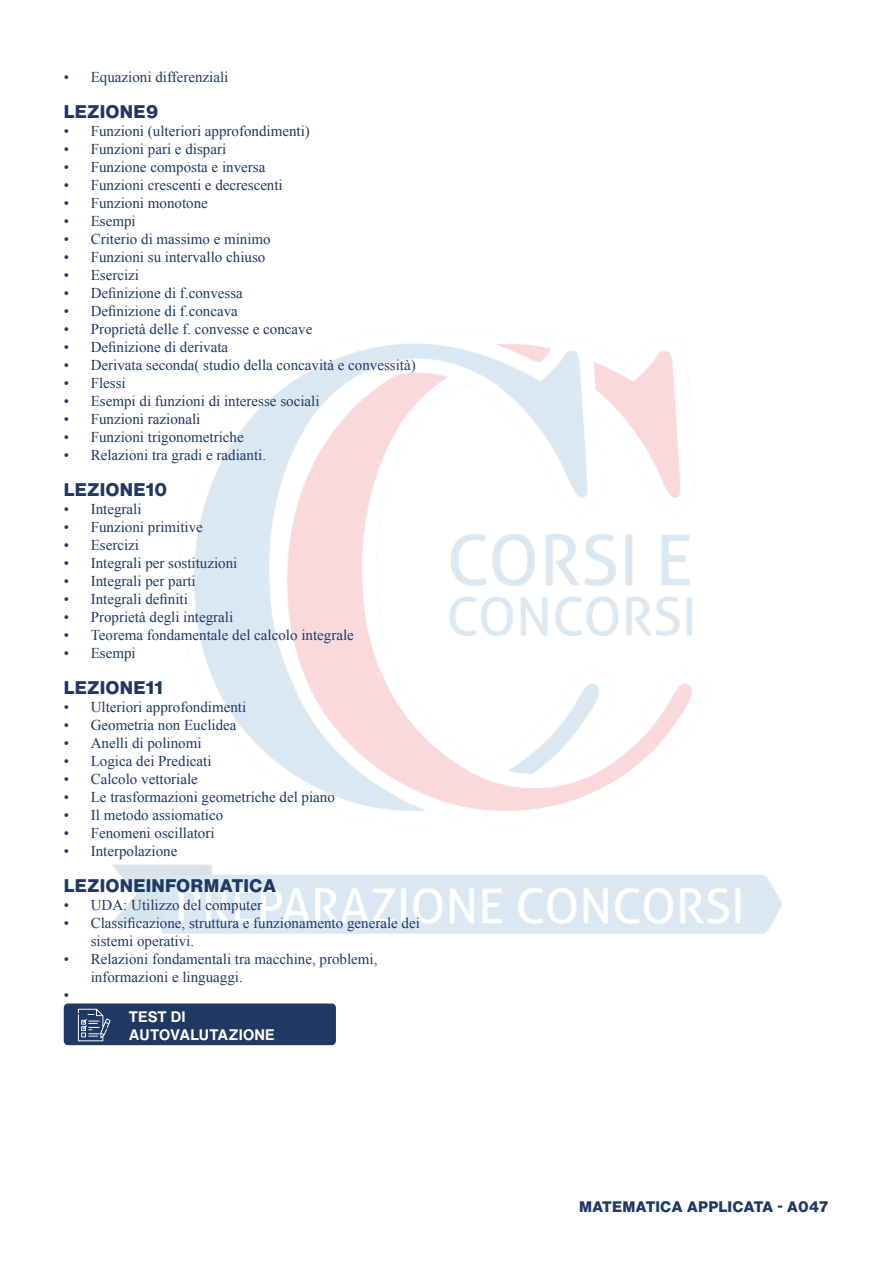
<style>
.page{position:relative;width:893px;height:1263px;background:#fff}
.page>*{position:absolute;margin:0;border:0;box-sizing:border-box;transform-origin:0 0}
.T1{font:800 18px "Helvetica Now Text";letter-spacing:.01em;color:#1f3864}
.t1{font:15px/18px "Times New Roman";color:#1f3864}
.t2{font:800 15px "Helvetica Now Text";letter-spacing:.01em;color:#1f3864}
.t3{font:700 15px "Helvetica Now Text";letter-spacing:.01em;color:#fff}
</style>
<div class="page">
<img style="left:63px;top:343px;width:719px;height:703px">
<div style="left:64px;top:1003px;width:272px;height:42px;background:#1f3864;border-radius:4px"></div>
<svg style="left:78px;top:1009px;width:32px;height:32px"></svg>
<p class="t1" style="left:64px;top:68px;width:166px">• Equazioni differenziali</p>
<p class="T1" style="left:64px;top:98px;width:96px">LEZIONE9</p>
<p class="t1" style="left:64px;top:122px;width:248px">• Funzioni (ulteriori approfondimenti)</p>
<p class="t1" style="left:64px;top:140px;width:164px">• Funzioni pari e dispari</p>
<p class="t1" style="left:64px;top:158px;width:203px">• Funzione composta e inversa</p>
<p class="t1" style="left:64px;top:176px;width:221px">• Funzioni crescenti e decrescenti</p>
<p class="t1" style="left:64px;top:194px;width:146px">• Funzioni monotone</p>
<p class="t1" style="left:64px;top:212px;width:74px">• Esempi</p>
<p class="t1" style="left:64px;top:230px;width:209px">• Criterio di massimo e minimo</p>
<p class="t1" style="left:64px;top:248px;width:203px">• Funzioni su intervallo chiuso</p>
<p class="t1" style="left:64px;top:266px;width:77px">• Esercizi</p>
<p class="t1" style="left:64px;top:284px;width:181px">• Definizione di f.convessa</p>
<p class="t1" style="left:64px;top:302px;width:176px">• Definizione di f.concava</p>
<p class="t1" style="left:64px;top:320px;width:250px">• Proprietà delle f. convesse e concave</p>
<p class="t1" style="left:64px;top:338px;width:166px">• Definizione di derivata</p>
<p class="t1" style="left:64px;top:356px;width:353px">• Derivata seconda( studio della concavità e convessità)</p>
<p class="t1" style="left:64px;top:374px;width:64px">• Flessi</p>
<p class="t1" style="left:64px;top:392px;width:257px">• Esempi di funzioni di interesse sociali</p>
<p class="t1" style="left:64px;top:410px;width:138px">• Funzioni razionali</p>
<p class="t1" style="left:64px;top:428px;width:181px">• Funzioni trigonometriche</p>
<p class="t1" style="left:64px;top:446px;width:204px">• Relazioni tra gradi e radianti.</p>
<p class="T1" style="left:64px;top:476px;width:105px">LEZIONE10</p>
<p class="t1" style="left:64px;top:500px;width:79px">• Integrali</p>
<p class="t1" style="left:64px;top:518px;width:141px">• Funzioni primitive</p>
<p class="t1" style="left:64px;top:536px;width:77px">• Esercizi</p>
<p class="t1" style="left:64px;top:554px;width:175px">• Integrali per sostituzioni</p>
<p class="t1" style="left:64px;top:572px;width:133px">• Integrali per parti</p>
<p class="t1" style="left:64px;top:590px;width:126px">• Integrali definiti</p>
<p class="t1" style="left:64px;top:608px;width:171px">• Proprietà degli integrali</p>
<p class="t1" style="left:64px;top:626px;width:292px">• Teorema fondamentale del calcolo integrale</p>
<p class="t1" style="left:64px;top:644px;width:74px">• Esempi</p>
<p class="T1" style="left:64px;top:674px;width:101px">LEZIONE11</p>
<p class="t1" style="left:64px;top:698px;width:184px">• Ulteriori approfondimenti</p>
<p class="t1" style="left:64px;top:716px;width:174px">• Geometria non Euclidea</p>
<p class="t1" style="left:64px;top:734px;width:139px">• Anelli di polinomi</p>
<p class="t1" style="left:64px;top:752px;width:149px">• Logica dei Predicati</p>
<p class="t1" style="left:64px;top:770px;width:136px">• Calcolo vettoriale</p>
<p class="t1" style="left:64px;top:788px;width:273px">• Le trasformazioni geometriche del piano</p>
<p class="t1" style="left:64px;top:806px;width:161px">• Il metodo assiomatico</p>
<p class="t1" style="left:64px;top:824px;width:152px">• Fenomeni oscillatori</p>
<p class="t1" style="left:64px;top:842px;width:115px">• Interpolazione</p>
<p class="T1" style="left:64px;top:872px;width:214px">LEZIONEINFORMATICA</p>
<p class="t1" style="left:64px;top:896px;width:200px">• UDA: Utilizzo del computer</p>
<p class="t1" style="left:91px;top:914px;width:331px;text-indent:-27px">• Classificazione, struttura e funzionamento generale dei sistemi operativi.</p>
<p class="t1" style="left:91px;top:950px;width:288px;text-indent:-27px">• Relazioni fondamentali tra macchine, problemi, informazioni e linguaggi.</p>
<p class="t1" style="left:64px;top:986px;width:7px">•</p>
<p class="t3" style="left:129px;top:1005px;width:58px">TEST DI</p>
<p class="t3" style="left:129px;top:1023px;width:147px">AUTOVALUTAZIONE</p>
<p class="t2" style="left:579px;top:1196px;width:252px">MATEMATICA APPLICATA - A047</p>
</div>
